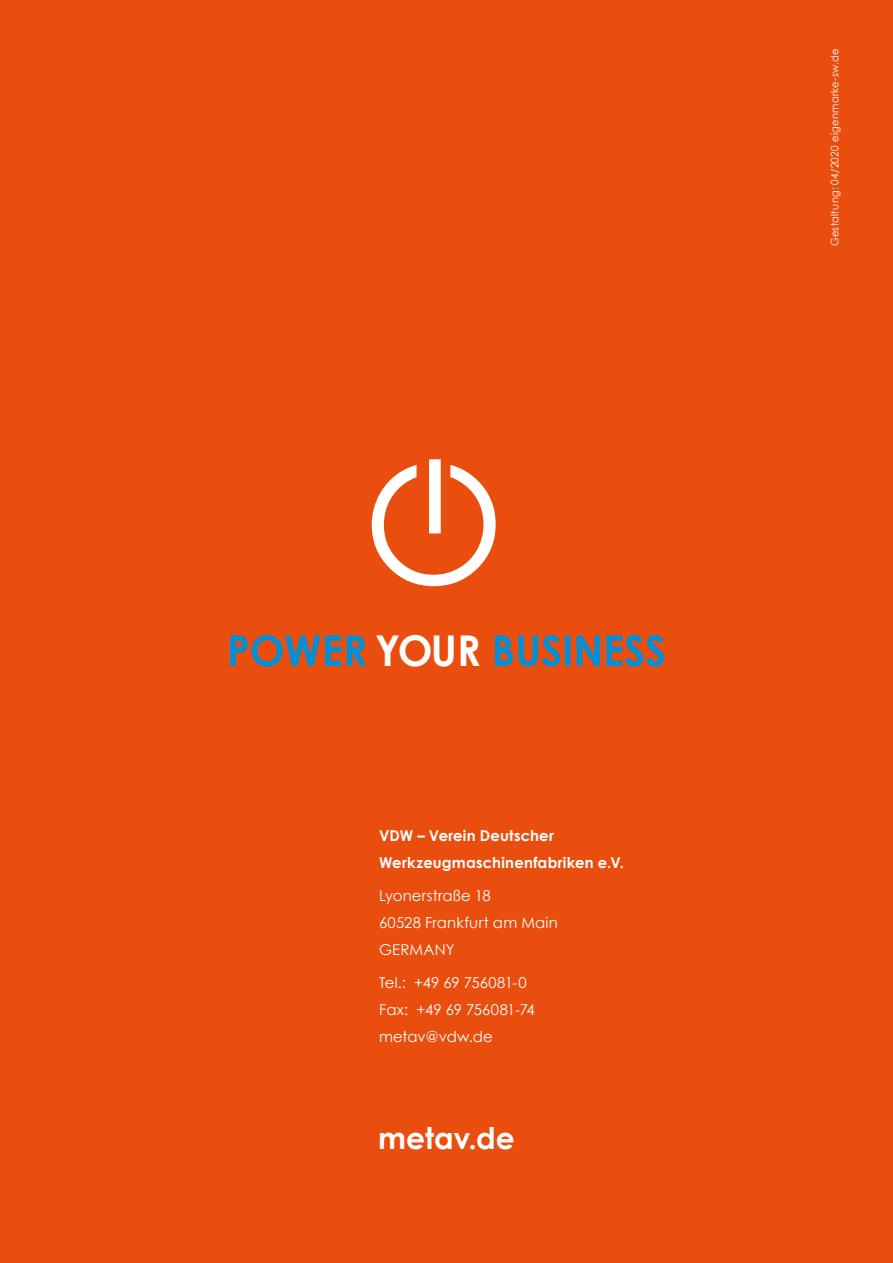
<style>
.page{position:relative;width:893px;height:1263px;background:#e94e0f}
.page>*{position:absolute;margin:0;border:0;box-sizing:border-box;transform-origin:0 0}
.t1{font:700 42.45px "Century Gothic";color:#0090d7}
.t2{font:700 30px "Century Gothic";color:#fff}
.t3{font:15px/27px "Century Gothic";letter-spacing:.01em;color:#fff}
.t4{font:700 15px/27px "Century Gothic";letter-spacing:.015em;color:#fff}
.t5{font:10.5px "Century Gothic";letter-spacing:.035em;color:#fff;scale:.94 1}
.s1{color:#fff}
</style>
<div class="page">
<svg style="left:372px;top:465px;width:124px;height:121px"></svg>
<div style="left:429px;top:459px;width:12px;height:74px;background:#fff"></div>
<h1 class="t1" style="left:227px;top:624px;width:441px">POWER <span class="s1">YOUR</span> BUSINESS</h1>
<p class="t4" style="left:379px;top:821px;width:247px">VDW – Verein Deutscher<br>Werkzeugmaschinenfabriken e.V.</p>
<p class="t3" style="left:379px;top:881px;width:180px">Lyonerstraße 18<br>60528 Frankfurt am Main<br>GERMANY</p>
<p class="t3" style="left:379px;top:968px;width:157px">Tel.: +49 69 756081-0<br>Fax: +49 69 756081-74 metav@vdw.de</p>
<h2 class="t2" style="left:378px;top:1120px;width:138px">metav.de</h2>
<p class="t5" style="left:828px;top:246px;width:212px;rotate:-90deg">Gestaltung: 04/2020 eigenmarke-sw.de</p>
</div>
